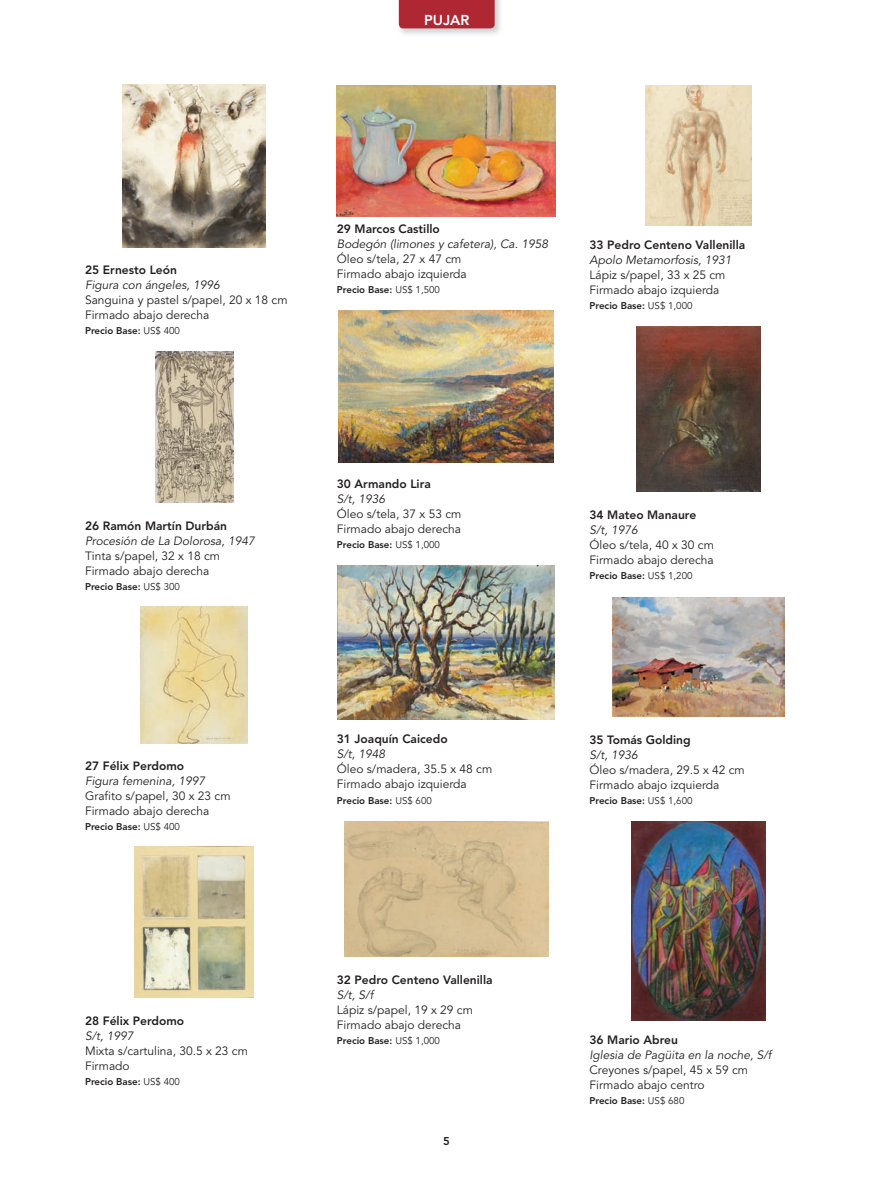
<style>
.page{position:relative;width:893px;height:1191px;background:#fff}
.page>*{position:absolute;margin:0;border:0;box-sizing:border-box;transform-origin:0 0}
.t1{font:800 14.25px "Avenir LT Std";color:#fff}
.t2{font:12px/15px "Avenir LT Std";color:#231f20}
.t3{font:italic 12px "Avenir LT Std";color:#231f20}
.t4{font:800 12px "Avenir LT Std";color:#231f20}
.t5{font:800 11.25px "Avenir LT Std";color:#231f20}
.t6{font:800 9.75px "Avenir LT Std";color:#231f20}
.s1{font-weight:400}
</style>
<div class="page">
<img style="left:398px;top:0;width:103px;height:35px">
<div style="left:399px;top:0;width:96px;height:28px;background:#ae2733"></div>
<img style="left:123px;top:85px;width:142px;height:163px">
<img style="left:645px;top:85px;width:107px;height:140px">
<img style="left:636px;top:327px;width:125px;height:164px">
<img style="left:612px;top:597px;width:172px;height:119px">
<img style="left:338px;top:310px;width:216px;height:152px">
<img style="left:337px;top:566px;width:218px;height:153px">
<img style="left:344px;top:821px;width:204px;height:135px">
<img style="left:631px;top:822px;width:135px;height:198px">
<img style="left:337px;top:85px;width:218px;height:132px">
<img style="left:155px;top:351px;width:78px;height:151px">
<img style="left:141px;top:607px;width:107px;height:136px">
<img style="left:135px;top:847px;width:118px;height:150px">
<p class="t1" style="left:424px;top:11px;width:47px">PUJAR</p>
<p class="t4" style="left:85px;top:263px;width:93px">25 Ernesto León</p>
<p class="t3" style="left:85px;top:278px;width:136px">Figura con ángeles, 1996</p>
<p class="t2" style="left:85px;top:293px;width:204px">Sanguina y pastel s/papel, 20 x 18 cm<br>Firmado abajo derecha</p>
<p class="t6" style="left:85px;top:325px;width:96px">Precio Base: <span class="s1">US$ 400</span></p>
<p class="t4" style="left:337px;top:222px;width:105px">29 Marcos Castillo</p>
<p class="t3" style="left:337px;top:237px;width:213px">Bodegón (limones y cafetera), Ca. 1958</p>
<p class="t2" style="left:337px;top:252px;width:131px">Óleo s/tela, 27 x 47 cm<br>Firmado abajo izquierda</p>
<p class="t6" style="left:337px;top:284px;width:105px">Precio Base: <span class="s1">US$ 1,500</span></p>
<p class="t4" style="left:589px;top:237px;width:157px">33 Pedro Centeno Vallenilla</p>
<p class="t3" style="left:589px;top:253px;width:144px">Apolo Metamorfosis, 1931</p>
<p class="t2" style="left:589px;top:267px;width:138px">Lápiz s/papel, 33 x 25 cm<br>Firmado abajo izquierda</p>
<p class="t6" style="left:589px;top:300px;width:105px">Precio Base: <span class="s1">US$ 1,000</span></p>
<p class="t4" style="left:85px;top:518px;width:143px">26 Ramón Martín Durbán</p>
<p class="t3" style="left:85px;top:533px;width:171px">Procesión de La Dolorosa, 1947</p>
<p class="t2" style="left:85px;top:548px;width:137px">Tinta s/papel, 32 x 18 cm<br>Firmado abajo derecha</p>
<p class="t6" style="left:85px;top:580px;width:96px">Precio Base: <span class="s1">US$ 300</span></p>
<p class="t4" style="left:85px;top:758px;width:101px">27 Félix Perdomo</p>
<p class="t3" style="left:85px;top:773px;width:122px">Figura femenina, 1997</p>
<p class="t2" style="left:85px;top:788px;width:147px">Grafito s/papel, 30 x 23 cm<br>Firmado abajo derecha</p>
<p class="t6" style="left:85px;top:820px;width:96px">Precio Base: <span class="s1">US$ 400</span></p>
<p class="t4" style="left:85px;top:1013px;width:101px">28 Félix Perdomo</p>
<p class="t3" style="left:85px;top:1028px;width:50px">S/t, 1997</p>
<p class="t2" style="left:85px;top:1043px;width:164px">Mixta s/cartulina, 30.5 x 23 cm<br>Firmado</p>
<p class="t6" style="left:85px;top:1075px;width:96px">Precio Base: <span class="s1">US$ 400</span></p>
<p class="t4" style="left:337px;top:477px;width:95px">30 Armando Lira</p>
<p class="t3" style="left:337px;top:492px;width:50px">S/t, 1936</p>
<p class="t2" style="left:337px;top:507px;width:126px">Óleo s/tela, 37 x 53 cm<br>Firmado abajo derecha</p>
<p class="t6" style="left:337px;top:539px;width:105px">Precio Base: <span class="s1">US$ 1,000</span></p>
<p class="t4" style="left:337px;top:732px;width:112px">31 Joaquín Caicedo</p>
<p class="t3" style="left:337px;top:747px;width:50px">S/t, 1948</p>
<p class="t2" style="left:337px;top:762px;width:157px">Óleo s/madera, 35.5 x 48 cm<br>Firmado abajo izquierda</p>
<p class="t6" style="left:337px;top:794px;width:96px">Precio Base: <span class="s1">US$ 600</span></p>
<p class="t4" style="left:337px;top:972px;width:157px">32 Pedro Centeno Vallenilla</p>
<p class="t3" style="left:337px;top:987px;width:38px">S/t, S/f</p>
<p class="t2" style="left:337px;top:1002px;width:138px">Lápiz s/papel, 19 x 29 cm<br>Firmado abajo derecha</p>
<p class="t6" style="left:337px;top:1034px;width:105px">Precio Base: <span class="s1">US$ 1,000</span></p>
<p class="t5" style="left:443px;top:1134px;width:8px">5</p>
<p class="t4" style="left:589px;top:507px;width:108px">34 Mateo Manaure</p>
<p class="t3" style="left:589px;top:523px;width:50px">S/t, 1976</p>
<p class="t2" style="left:589px;top:537px;width:126px">Óleo s/tela, 40 x 30 cm<br>Firmado abajo derecha</p>
<p class="t6" style="left:589px;top:570px;width:105px">Precio Base: <span class="s1">US$ 1,200</span></p>
<p class="t4" style="left:589px;top:732px;width:103px">35 Tomás Golding</p>
<p class="t3" style="left:589px;top:748px;width:50px">S/t, 1936</p>
<p class="t2" style="left:589px;top:762px;width:157px">Óleo s/madera, 29.5 x 42 cm<br>Firmado abajo izquierda</p>
<p class="t6" style="left:589px;top:795px;width:105px">Precio Base: <span class="s1">US$ 1,600</span></p>
<p class="t4" style="left:589px;top:1032px;width:90px">36 Mario Abreu</p>
<p class="t3" style="left:589px;top:1048px;width:183px">Iglesia de Pagüita en la noche, S/f</p>
<p class="t2" style="left:589px;top:1062px;width:160px">Creyones s/papel, 45 x 59 cm<br>Firmado abajo centro</p>
<p class="t6" style="left:589px;top:1095px;width:96px">Precio Base: <span class="s1">US$ 680</span></p>
</div>
